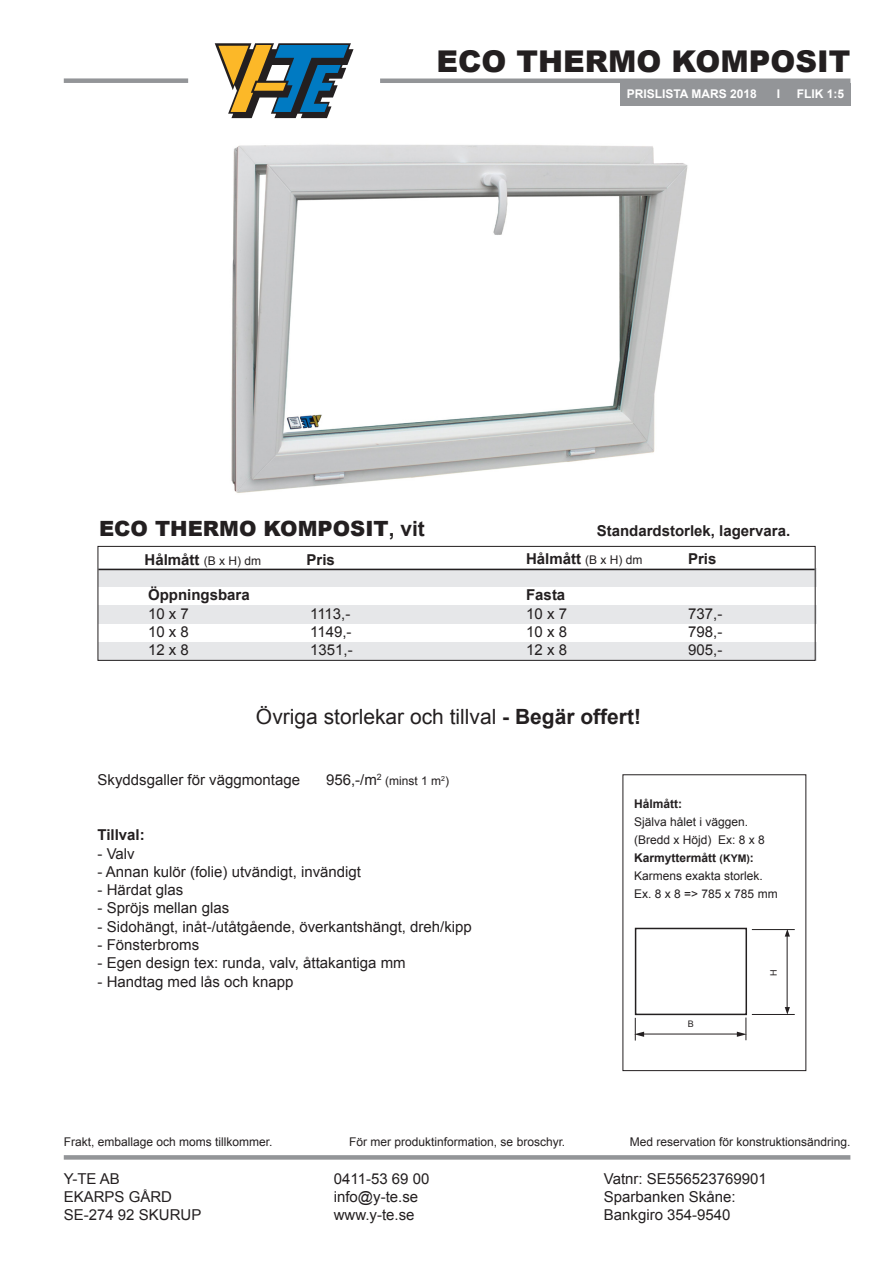
<style>
.page{position:relative;width:893px;height:1263px;background:#fff}
.page>*{position:absolute;margin:0;border:0;box-sizing:border-box;transform-origin:0 0}
.t1{font:900 30px "Arial";color:#231f20}
.t2{font:21px "Arial";color:#231f20}
.t3{font:900 21px "Arial";color:#231f20}
.t4{font:15px "Arial";color:#231f20}
.t5{font:700 15px "Arial";color:#231f20}
.t6{font:12px "Arial";color:#231f20}
.t7{font:700 12px "Arial";color:#231f20}
.t8{font:700 12px "Arial";color:#fff}
.t9{font:9px "Arial";color:#231f20}
.s1{font-weight:700}
.s2{font-weight:400;font-size:12px}
.s3{font-size:15px}
.s4{font-size:10.5px}
</style>
<div class="page">
<img style="left:231px;top:144px;width:457px;height:349px">
<div style="left:99px;top:605px;width:718px;height:19px;background:#e6e7e9"></div>
<div style="left:99px;top:642px;width:718px;height:18px;background:#e6e7e9"></div>
<div style="left:99px;top:569px;width:718px;height:18px;background:#e6e7e9"></div>
<div style="left:98px;top:546px;width:717px;height:115px;border:1px solid #231f20"></div>
<hr style="left:98px;top:569px;width:717px;height:1px;background:#231f20">
<hr style="left:752px;top:929px;width:43px;height:1px;background:#231f20">
<div style="left:635px;top:928px;width:112px;height:87px;border:2px solid #231f20"></div>
<hr style="left:752px;top:1014px;width:43px;height:1px;background:#231f20">
<hr style="left:642px;top:1034px;width:96px;height:1px;background:#231f20">
<svg style="left:634px;top:1018px;width:10px;height:22px"></svg>
<svg style="left:737px;top:1017px;width:10px;height:23px"></svg>
<hr style="left:787px;top:935px;width:1px;height:73px;background:#231f20">
<svg style="left:785px;top:929px;width:5px;height:7px"></svg>
<svg style="left:785px;top:1007px;width:5px;height:7px"></svg>
<div style="left:620px;top:83px;width:230px;height:22px;background:#939598"></div>
<svg style="left:215px;top:43px;width:139px;height:75px"></svg>
<div style="left:64px;top:78px;width:124px;height:5px;background:#939598"></div>
<hr style="left:380px;top:79px;width:470px;height:4px;background:#939598">
<div style="left:64px;top:1155px;width:786px;height:5px;background:#939598"></div>
<p class="t1" style="left:437px;top:40px;width:415px">ECO THERMO KOMPOSIT</p>
<p class="t8" style="left:627px;top:85px;width:132px">PRISLISTA MARS 2018</p>
<p class="t8" style="left:777px;top:85px;width:5px">I</p>
<p class="t8" style="left:797px;top:85px;width:49px">FLIK 1:5</p>
<p class="t3" style="left:99px;top:514px;width:327px">ECO THERMO KOMPOSIT<span class="s1">, vit</span></p>
<p class="t5" style="left:597px;top:521px;width:195px">Standardstorlek, lagervara.</p>
<p class="t5" style="left:145px;top:550px;width:118px">Hålmått <span class="s2">(B x H) dm</span></p>
<p class="t5" style="left:307px;top:550px;width:30px">Pris</p>
<p class="t5" style="left:526px;top:549px;width:118px">Hålmått <span class="s2">(B x H) dm</span></p>
<p class="t5" style="left:688px;top:549px;width:30px">Pris</p>
<p class="t5" style="left:148px;top:585px;width:103px">Öppningsbara</p>
<p class="t5" style="left:526px;top:585px;width:41px">Fasta</p>
<p class="t4" style="left:148px;top:604px;width:42px">10 x 7</p>
<p class="t4" style="left:310px;top:604px;width:42px">1113,-</p>
<p class="t4" style="left:526px;top:604px;width:42px">10 x 7</p>
<p class="t4" style="left:688px;top:604px;width:36px">737,-</p>
<p class="t4" style="left:148px;top:622px;width:42px">10 x 8</p>
<p class="t4" style="left:310px;top:622px;width:43px">1149,-</p>
<p class="t4" style="left:526px;top:622px;width:42px">10 x 8</p>
<p class="t4" style="left:688px;top:622px;width:36px">798,-</p>
<p class="t4" style="left:148px;top:640px;width:42px">12 x 8</p>
<p class="t4" style="left:310px;top:640px;width:44px">1351,-</p>
<p class="t4" style="left:526px;top:640px;width:42px">12 x 8</p>
<p class="t4" style="left:688px;top:640px;width:36px">905,-</p>
<p class="t2" style="left:256px;top:703px;width:387px">Övriga storlekar och tillval <span class="s1">- Begär offert!</span></p>
<p class="t4" style="left:98px;top:770px;width:204px">Skyddsgaller för väggmontage</p>
<p class="t6" style="left:326px;top:773px;width:124px"><span class="s3">956,-/m</span><sup>2</sup> (minst 1 m<sup>2</sup>)</p>
<p class="t5" style="left:98px;top:825px;width:49px">Tillval:</p>
<p class="t4" style="left:98px;top:843px;width:39px">- Valv</p>
<p class="t4" style="left:98px;top:862px;width:265px">- Annan kulör (folie) utvändigt, invändigt</p>
<p class="t4" style="left:98px;top:880px;width:87px">- Härdat glas</p>
<p class="t4" style="left:98px;top:898px;width:133px">- Spröjs mellan glas</p>
<p class="t4" style="left:98px;top:917px;width:376px">- Sidohängt, inåt-/utåtgående, överkantshängt, dreh/kipp</p>
<p class="t4" style="left:98px;top:935px;width:103px">- Fönsterbroms</p>
<p class="t4" style="left:98px;top:953px;width:310px">- Egen design tex: runda, valv, åttakantiga mm</p>
<p class="t4" style="left:98px;top:971px;width:197px">- Handtag med lås och knapp</p>
<p class="t7" style="left:634px;top:796px;width:49px">Hålmått:</p>
<p class="t6" style="left:634px;top:814px;width:116px">Själva hålet i väggen.</p>
<p class="t6" style="left:634px;top:832px;width:132px">(Bredd x Höjd) Ex: 8 x 8</p>
<p class="t7" style="left:634px;top:850px;width:121px">Karmyttermått <span class="s4">(KYM)</span>:</p>
<p class="t6" style="left:634px;top:868px;width:130px">Karmens exakta storlek.</p>
<p class="t6" style="left:634px;top:886px;width:145px">Ex. 8 x 8 =&gt; 785 x 785 mm</p>
<p class="t9" style="left:688px;top:1018px;width:8px">B</p>
<p class="t9" style="left:768px;top:976px;width:8px;rotate:-90deg">H</p>
<p class="t6" style="left:64px;top:1134px;width:210px">Frakt, emballage och moms tillkommer.</p>
<p class="t6" style="left:349px;top:1134px;width:218px">För mer produktinformation, se broschyr.</p>
<p class="t6" style="left:630px;top:1134px;width:222px">Med reservation för konstruktionsändring.</p>
<p class="t4" style="left:64px;top:1169px;width:58px">Y-TE AB</p>
<p class="t4" style="left:334px;top:1169px;width:97px">0411-53 69 00</p>
<p class="t4" style="left:604px;top:1169px;width:165px">Vatnr: SE556523769901</p>
<p class="t4" style="left:64px;top:1187px;width:110px">EKARPS GÅRD</p>
<p class="t4" style="left:334px;top:1187px;width:86px">info@y-te.se</p>
<p class="t4" style="left:604px;top:1187px;width:133px">Sparbanken Skåne:</p>
<p class="t4" style="left:64px;top:1205px;width:139px">SE-274 92 SKURUP</p>
<p class="t4" style="left:334px;top:1205px;width:82px">www.y-te.se</p>
<p class="t4" style="left:604px;top:1205px;width:128px">Bankgiro 354-9540</p>
</div>
